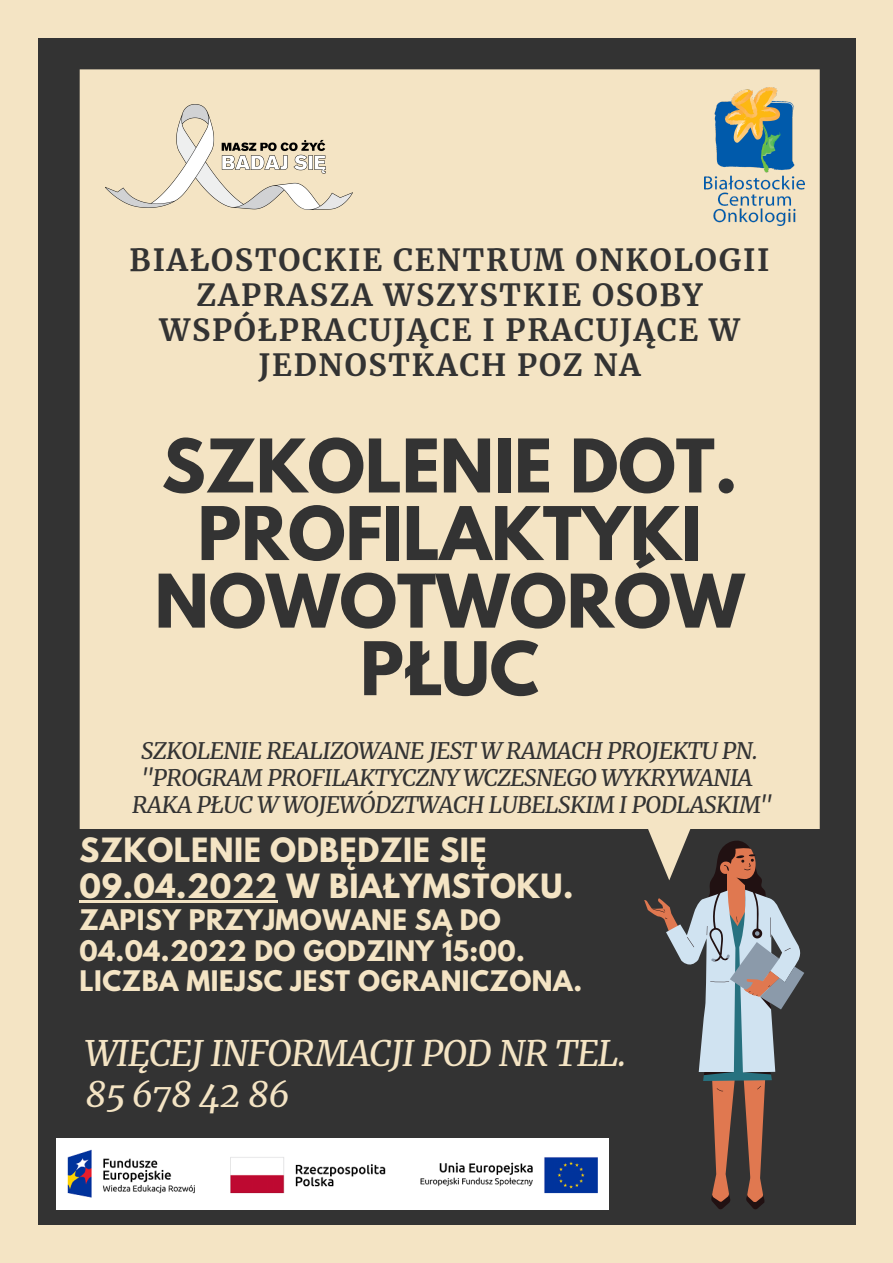
<style>
.page{position:relative;width:893px;height:1263px;background:#f4e4c4}
.page>*{position:absolute;margin:0;border:0;box-sizing:border-box;transform-origin:0 0}
.t1{font:700 65.47px/67.6px "League Spartan";color:#333;text-align:center}
.t2{font:italic 35.47px/41.6px "Merriweather";letter-spacing:-.02em;color:#f4e4c4}
.t3{font:700 30.22px/34.9px "Merriweather";letter-spacing:.06em;color:#333;text-align:center}
.t4{font:700 29.62px/36px "League Spartan";letter-spacing:.02em;color:#f4e4c4}
.t5{font:700 25.12px/30.4px "League Spartan";letter-spacing:.02em;color:#f4e4c4}
.t6{font:italic 22.95px/27px "Merriweather";letter-spacing:-.02em;color:#333;text-align:center}
</style>
<div class="page">
<div style="left:38px;top:38px;width:818px;height:1187px;background:#333"></div>
<div style="left:80px;top:69px;width:739px;height:767px;background:#f4e4c4"></div>
<img style="left:704px;top:87px;width:100px;height:139px">
<img style="left:105px;top:104px;width:247px;height:105px">
<img style="left:56px;top:1138px;width:552px;height:71px">
<svg style="left:644px;top:836px;width:160px;height:374px"></svg>
<hr style="left:80px;top:900px;width:198px;height:3px;background:#f4e4c4">
<p class="t3" style="left:129px;top:243px;width:641px">BIAŁOSTOCKIE CENTRUM ONKOLOGII<br>ZAPRASZA WSZYSTKIE OSOBY<br>WSPÓŁPRACUJĄCE I PRACUJĄCE W<br>JEDNOSTKACH POZ NA</p>
<p class="t1" style="left:155px;top:441px;width:591px">SZKOLENIE DOT.<br>PROFILAKTYKI<br>NOWOTWORÓW<br>PŁUC</p>
<p class="t6" style="left:132px;top:738px;width:641px">SZKOLENIE REALIZOWANE JEST W RAMACH PROJEKTU PN. "PROGRAM PROFILAKTYCZNY WCZESNEGO WYKRYWANIA<br>RAKA PŁUC W WOJEWÓDZTWACH LUBELSKIM I PODLASKIM"</p>
<p class="t4" style="left:80px;top:836px;width:495px">SZKOLENIE ODBĘDZIE SIĘ<br>09.04.2022 W BIAŁYMSTOKU.</p>
<p class="t5" style="left:80px;top:908px;width:504px">ZAPISY PRZYJMOWANE SĄ DO<br>04.04.2022 DO GODZINY 15:00.<br>LICZBA MIEJSC JEST OGRANICZONA.</p>
<p class="t2" style="left:85px;top:1032px;width:543px">WIĘCEJ INFORMACJI POD NR TEL.<br>85 678 42 86</p>
</div>
